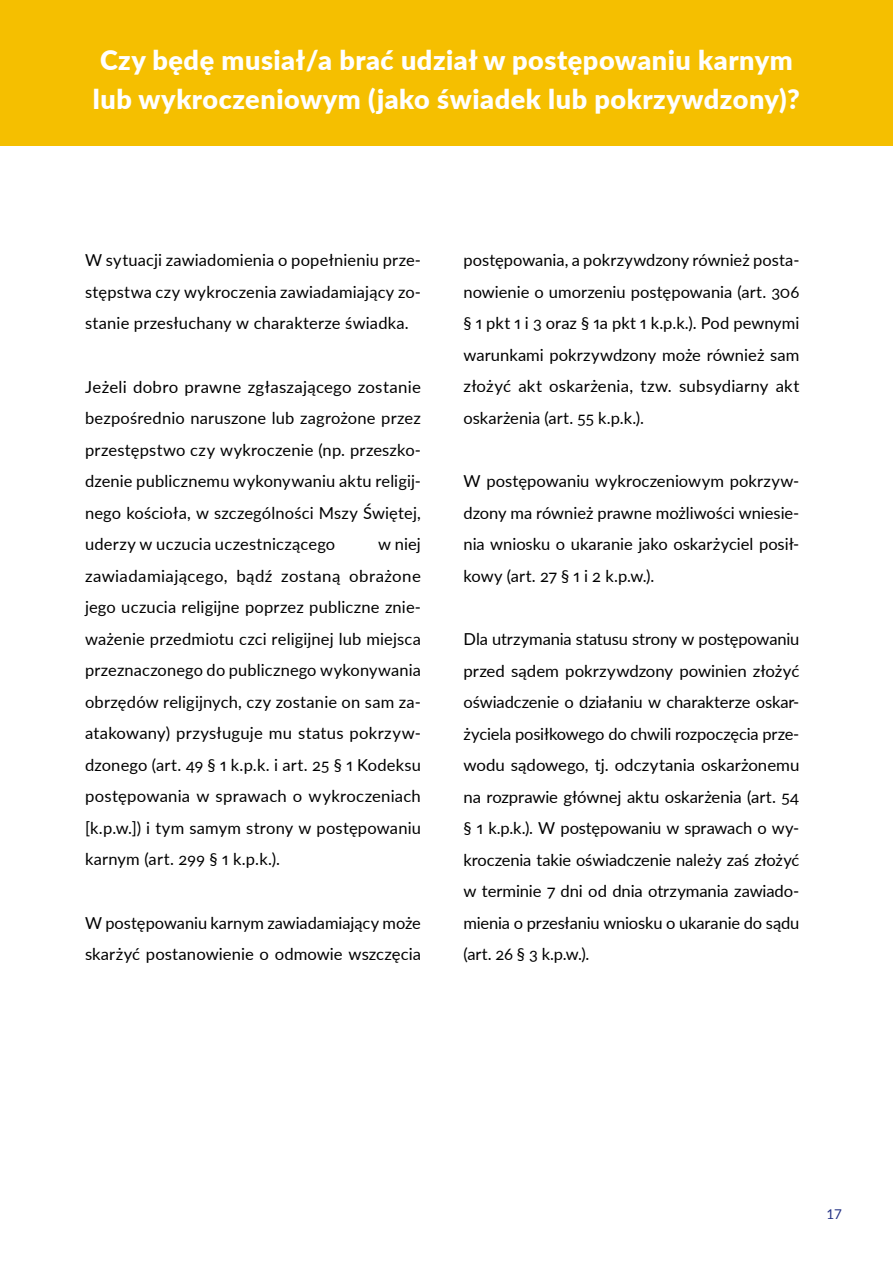
<style>
.page{position:relative;width:893px;height:1263px;background:#fff}
.page>*{position:absolute;margin:0;border:0;box-sizing:border-box;transform-origin:0 0}
.t1{font:900 27px/39px "Lato";letter-spacing:.02em;color:#fff}
.t2{font:16.5px/31.5px "Lato";letter-spacing:.005em;color:#000;text-align:justify}
.t3{font:13.5px "Lato";color:#243285}
</style>
<div class="page">
<div style="left:0;top:0;width:893px;height:145px;background:#f5bf00"></div>
<h1 class="t1" style="left:93px;top:40px;width:708px">Czy będę musiał/a brać udział w postępowaniu karnym lub wykroczeniowym (jako świadek lub pokrzywdzony)?</h1>
<p class="t2" style="left:85px;top:244px;width:337px">W sytuacji zawiadomienia o popełnieniu prze&shy;stępstwa czy wykroczenia zawiadamiający zo&shy;stanie przesłuchany w charakterze świadka.</p>
<p class="t2" style="left:85px;top:370px;width:337px">Jeżeli dobro prawne zgłaszającego zostanie bezpośrednio naruszone lub zagrożone przez przestępstwo czy wykroczenie (np. przeszko&shy;dzenie publicznemu wykonywaniu aktu religij&shy;nego kościoła, w szczególności Mszy Świętej, uderzy w uczucia uczestniczącego</p>
<p class="t2" style="left:85px;top:528px;width:337px;text-indent:293px">w niej zawiadamiającego, bądź zostaną obrażone jego uczucia religijne poprzez publiczne znie&shy;ważenie przedmiotu czci religijnej lub miejsca przeznaczonego do publicznego wykonywania obrzędów religijnych, czy zostanie on sam za&shy;atakowany) przysługuje mu status pokrzyw&shy;dzonego (art. 49 § 1 k.p.k. i art. 25 § 1 Kodeksu postępowania w sprawach o wykroczeniach [k.p.w.]) i tym samym strony w postępowaniu karnym (art. 299 § 1 k.p.k.).</p>
<p class="t2" style="left:85px;top:906px;width:337px">W postępowaniu karnym zawiadamiający może skarżyć postanowienie o odmowie wszczęcia</p>
<p class="t2" style="left:463px;top:244px;width:337px">postępowania, a pokrzywdzony również posta&shy;nowienie o umorzeniu postępowania (art. 306 § 1 pkt 1 i 3 oraz § 1a pkt 1 k.p.k.). Pod pewnymi warunkami pokrzywdzony może również sam złożyć akt oskarżenia, tzw. subsydiarny akt oskarżenia (art. 55 k.p.k.).</p>
<p class="t2" style="left:463px;top:465px;width:337px">W postępowaniu wykroczeniowym pokrzyw&shy;dzony ma również prawne możliwości wniesie&shy;nia wniosku o ukaranie jako oskarżyciel posił&shy;kowy (art. 27 § 1 i 2 k.p.w.).</p>
<p class="t2" style="left:463px;top:623px;width:337px">Dla utrzymania statusu strony w postępowaniu przed sądem pokrzywdzony powinien złożyć oświadczenie o działaniu w charakterze oskar&shy;życiela posiłkowego do chwili rozpoczęcia prze&shy;wodu sądowego, tj. odczytania oskarżonemu na rozprawie głównej aktu oskarżenia (art. 54 § 1 k.p.k.). W postępowaniu w sprawach o wy&shy;kroczenia takie oświadczenie należy zaś złożyć w terminie 7 dni od dnia otrzymania zawiado&shy;mienia o przesłaniu wniosku o ukaranie do sądu (art. 26 § 3 k.p.w.).</p>
<p class="t3" style="left:826px;top:1204px;width:17px">17</p>
</div>
